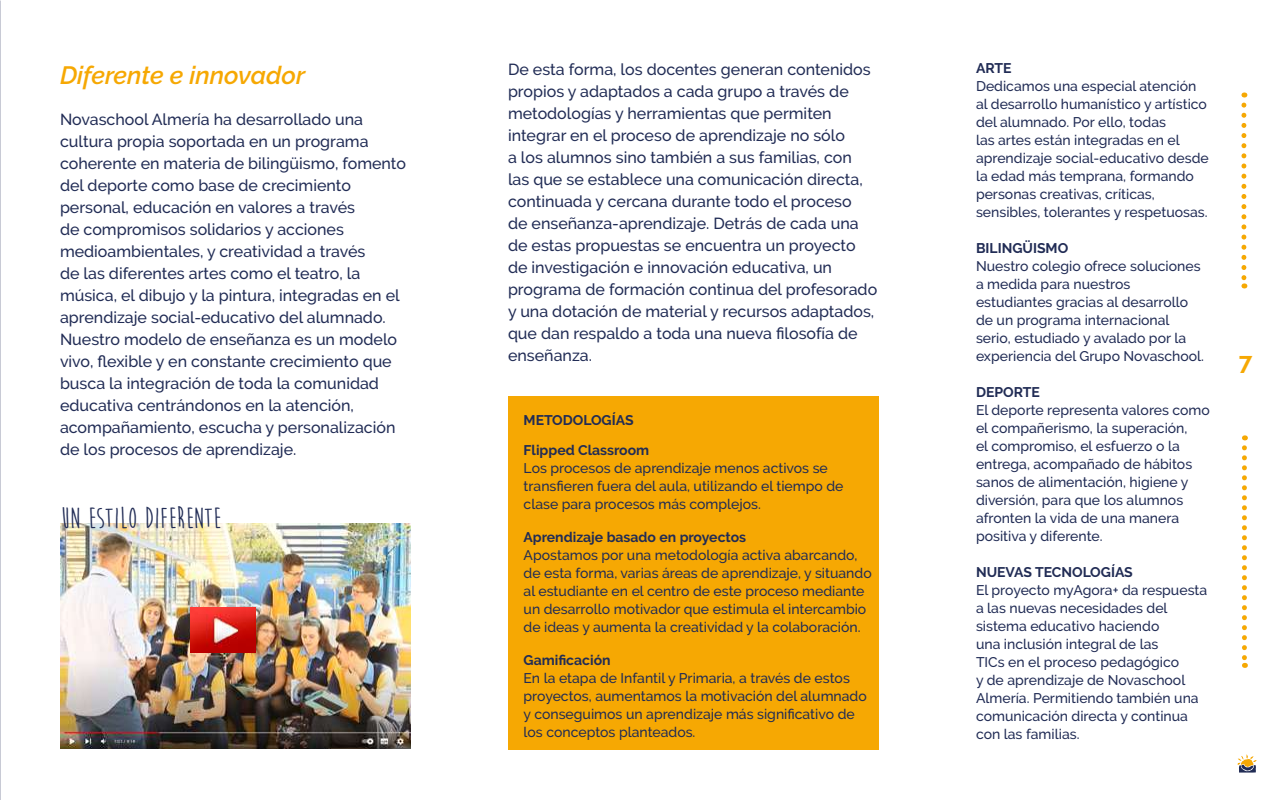
<style>
.page{position:relative;width:1280px;height:800px;background:#fff}
.page>*{position:absolute;margin:0;border:0;box-sizing:border-box;transform-origin:0 0}
.t1{font:700 30px "Moon Flower";color:#212c55}
.t2{font:italic 600 25px "Raleway";color:#f6a803}
.t3{font:700 24px "Raleway";color:#f6a803}
.t4{font:500 16px/22px "Raleway";color:#212c55}
.t5{font:500 14px/18px "Raleway";color:#212c55}
.t6{font:700 14px/30px "Raleway";color:#212c55}
</style>
<div class="page">
<svg style="left:1241px;top:105px;width:5px;height:183px"></svg>
<svg style="left:1242px;top:448px;width:5px;height:220px"></svg>
<svg style="left:1238px;top:754px;width:19px;height:19px"></svg>
<img style="left:60px;top:524px;width:351px;height:224px">
<img style="left:190px;top:607px;width:66px;height:46px">
<div style="left:508px;top:396px;width:371px;height:354px;background:#f6a803"></div>
<h2 class="t2" style="left:60px;top:60px;width:247px">Diferente e innovador</h2>
<p class="t4" style="left:508px;top:58px;width:371px">De esta forma, los docentes generan contenidos propios y adaptados a cada grupo a través de metodologías y herramientas que permiten integrar en el proceso de aprendizaje no sólo<br>a los alumnos sino también a sus familias, con<br>las que se establece una comunicación directa, continuada y cercana durante todo el proceso<br>de enseñanza-aprendizaje. Detrás de cada una de estas propuestas se encuentra un proyecto de investigación e innovación educativa, un programa de formación continua del profesorado y una dotación de material y recursos adaptados, que dan respaldo a toda una nueva filosofía de enseñanza.</p>
<p class="t6" style="left:976px;top:53px;width:37px">ARTE</p>
<p class="t5" style="left:976px;top:77px;width:234px">Dedicamos una especial atención al desarrollo humanístico y artístico del alumnado. Por ello, todas<br>las artes están integradas en el aprendizaje social-educativo desde la edad más temprana, formando personas creativas, críticas, sensibles, tolerantes y respetuosas.</p>
<p class="t6" style="left:976px;top:233px;width:94px">BILINGÜISMO</p>
<p class="t5" style="left:976px;top:257px;width:230px">Nuestro colegio ofrece soluciones a medida para nuestros estudiantes gracias al desarrollo de un programa internacional serio, estudiado y avalado por la experiencia del Grupo Novaschool.</p>
<p class="t6" style="left:976px;top:377px;width:65px">DEPORTE</p>
<p class="t5" style="left:976px;top:401px;width:235px">El deporte representa valores como el compañerismo, la superación,<br>el compromiso, el esfuerzo o la entrega, acompañado de hábitos sanos de alimentación, higiene y diversión, para que los alumnos afronten la vida de una manera positiva y diferente.</p>
<p class="t6" style="left:976px;top:557px;width:158px">NUEVAS TECNOLOGÍAS</p>
<p class="t5" style="left:976px;top:581px;width:233px">El proyecto myAgora+ da respuesta a las nuevas necesidades del sistema educativo haciendo<br>una inclusión integral de las<br>TICs en el proceso pedagógico<br>y de aprendizaje de Novaschool<br>Almería. Permitiendo también una comunicación directa y continua con las familias.</p>
<p class="t4" style="left:60px;top:108px;width:348px">Novaschool Almería ha desarrollado una cultura propia soportada en un programa coherente en materia de bilingüismo, fomento del deporte como base de crecimiento personal, educación en valores a través<br>de compromisos solidarios y acciones medioambientales, y creatividad a través<br>de las diferentes artes como el teatro, la música, el dibujo y la pintura, integradas en el aprendizaje social-educativo del alumnado.<br>Nuestro modelo de enseñanza es un modelo vivo, flexible y en constante crecimiento que busca la integración de toda la comunidad educativa centrándonos en la atención, acompañamiento, escucha y personalización de los procesos de aprendizaje.</p>
<p class="t6" style="left:524px;top:406px;width:127px">METODOLOGÍAS<br>Flipped Classroom</p>
<p class="t5" style="left:524px;top:459px;width:321px">Los procesos de aprendizaje menos activos se transfieren fuera del aula, utilizando el tiempo de clase para procesos más complejos.</p>
<p class="t6" style="left:524px;top:523px;width:224px">Aprendizaje basado en proyectos</p>
<p class="t5" style="left:524px;top:546px;width:350px">Apostamos por una metodología activa abarcando, de esta forma, varias áreas de aprendizaje, y situando al estudiante en el centro de este proceso mediante un desarrollo motivador que estimula el intercambio de ideas y aumenta la creatividad y la colaboración.</p>
<p class="t6" style="left:524px;top:646px;width:89px">Gamificación</p>
<p class="t5" style="left:524px;top:669px;width:345px">En la etapa de Infantil y Primaria, a través de estos proyectos, aumentamos la motivación del alumnado y conseguimos un aprendizaje más significativo de los conceptos planteados.</p>
<h1 class="t1" style="left:60px;top:503px;width:163px">UN ESTILO DIFERENTE</h1>
<h3 class="t3" style="left:1239px;top:351px;width:15px">7</h3>
</div>
